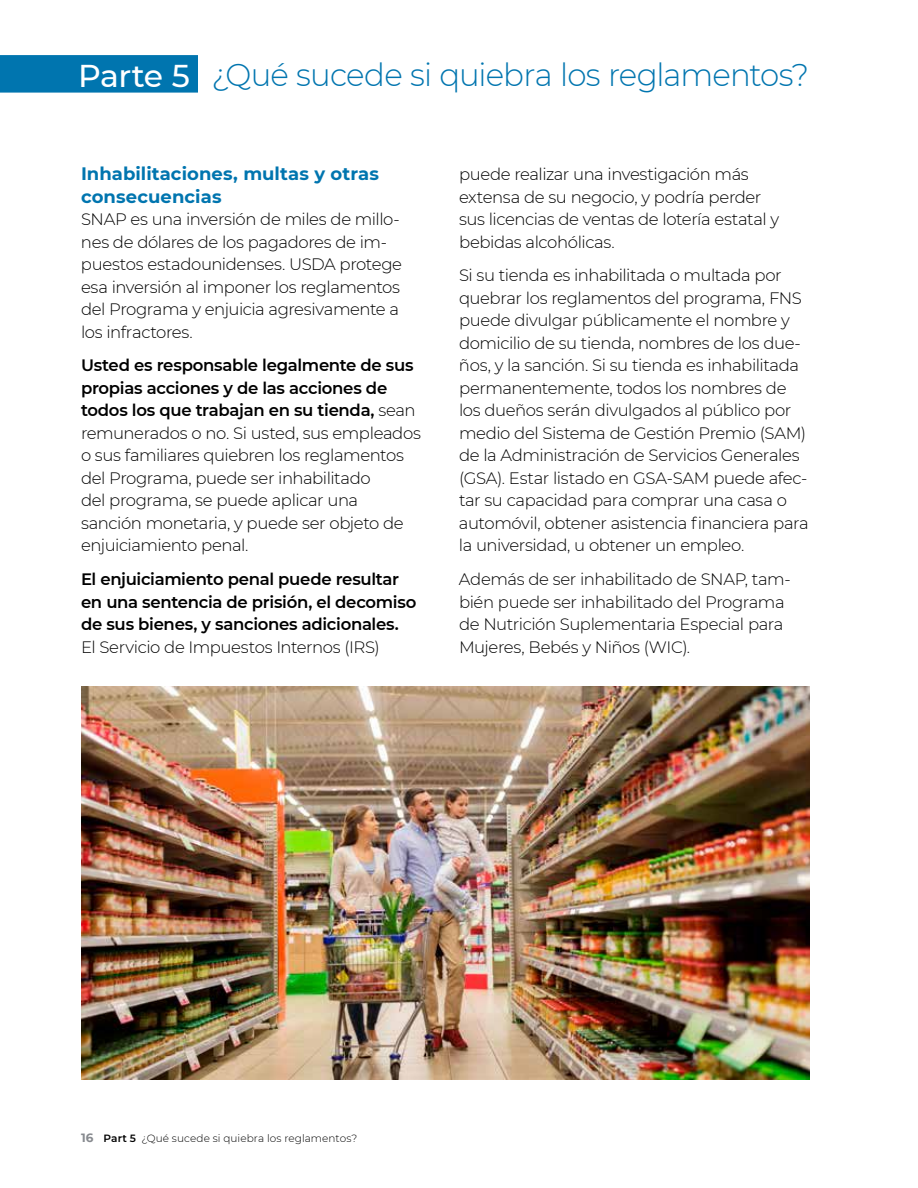
<style>
.page{position:relative;width:918px;height:1188px;background:#fff}
.page>*{position:absolute;margin:0;border:0;box-sizing:border-box;transform-origin:0 0}
.t1{font:300 31.5px "Montserrat";letter-spacing:-.025em;color:#0075af}
.t2{font:700 18px/22.5px "Montserrat";letter-spacing:.005em;color:#0075af}
.t3{font:300 16.5px/22.5px "Montserrat";letter-spacing:-.025em;color:#000}
.t4{font:600 16.5px/22.5px "Montserrat";letter-spacing:-.02em;color:#000}
.t5{font:300 10.5px "Montserrat";letter-spacing:.01em;color:#000}
.s1{font-weight:500;color:#fff}
.s2{font-weight:600}
.s3{font-weight:300}
.s4{font-weight:700;font-size:12px;color:#878a8f}
</style>
<div class="page">
<div style="left:0;top:55px;width:198px;height:38px;background:#0075af"></div>
<img style="left:81px;top:686px;width:729px;height:394px">
<h2 class="t1" style="left:78px;top:53px;width:733px"><span class="s1">Parte 5</span> ¿Qué sucede si quiebra los reglamentos?</h2>
<h3 class="t2" style="left:81px;top:161px;width:300px">Inhabilitaciones, multas y otras consecuencias</h3>
<p class="t3" style="left:81px;top:207px;width:323px">SNAP es una inversión de miles de millo&shy;nes de dólares de los pagadores de im&shy;puestos estadounidenses. USDA protege esa inversión al imponer los reglamentos del Programa y enjuicia agresivamente a los infractores.</p>
<p class="t3" style="left:81px;top:354px;width:341px"><span class="s2">Usted es responsable legalmente de sus propias acciones y de las acciones de todos los que trabajan en su tienda,</span> sean remunerados o no. Si usted, sus empleados o sus familiares quiebren los reglamentos del Programa, puede ser inhabilitado<br>del programa, se puede aplicar una sanción monetaria, y puede ser objeto de enjuiciamiento penal.</p>
<p class="t4" style="left:81px;top:567px;width:337px">El enjuiciamiento penal puede resultar en una sentencia de prisión, el decomiso de sus bienes, y sanciones adicionales.<br><span class="s3">El Servicio de Impuestos Internos (IRS)</span></p>
<p class="t3" style="left:459px;top:162px;width:322px">puede realizar una investigación más extensa de su negocio, y podría perder sus licencias de ventas de lotería estatal y bebidas alcohólicas.</p>
<p class="t3" style="left:459px;top:264px;width:351px">Si su tienda es inhabilitada o multada por quebrar los reglamentos del programa, FNS puede divulgar públicamente el nombre y domicilio de su tienda, nombres de los due&shy;ños, y la sanción. Si su tienda es inhabilitada permanentemente, todos los nombres de los dueños serán divulgados al público por medio del Sistema de Gestión Premio (SAM) de la Administración de Servicios Generales (GSA). Estar listado en GSA-SAM puede afec&shy;tar su capacidad para comprar una casa o automóvil, obtener asistencia financiera para la universidad, u obtener un empleo.</p>
<p class="t3" style="left:459px;top:567px;width:333px">Además de ser inhabilitado de SNAP, tam&shy;bién puede ser inhabilitado del Programa de Nutrición Suplementaria Especial para Mujeres, Bebés y Niños (WIC).</p>
<p class="t5" style="left:81px;top:1132px;width:278px"><span class="s4">16</span> <span class="s2">Part 5</span> ¿Qué sucede si quiebra los reglamentos?</p>
</div>
